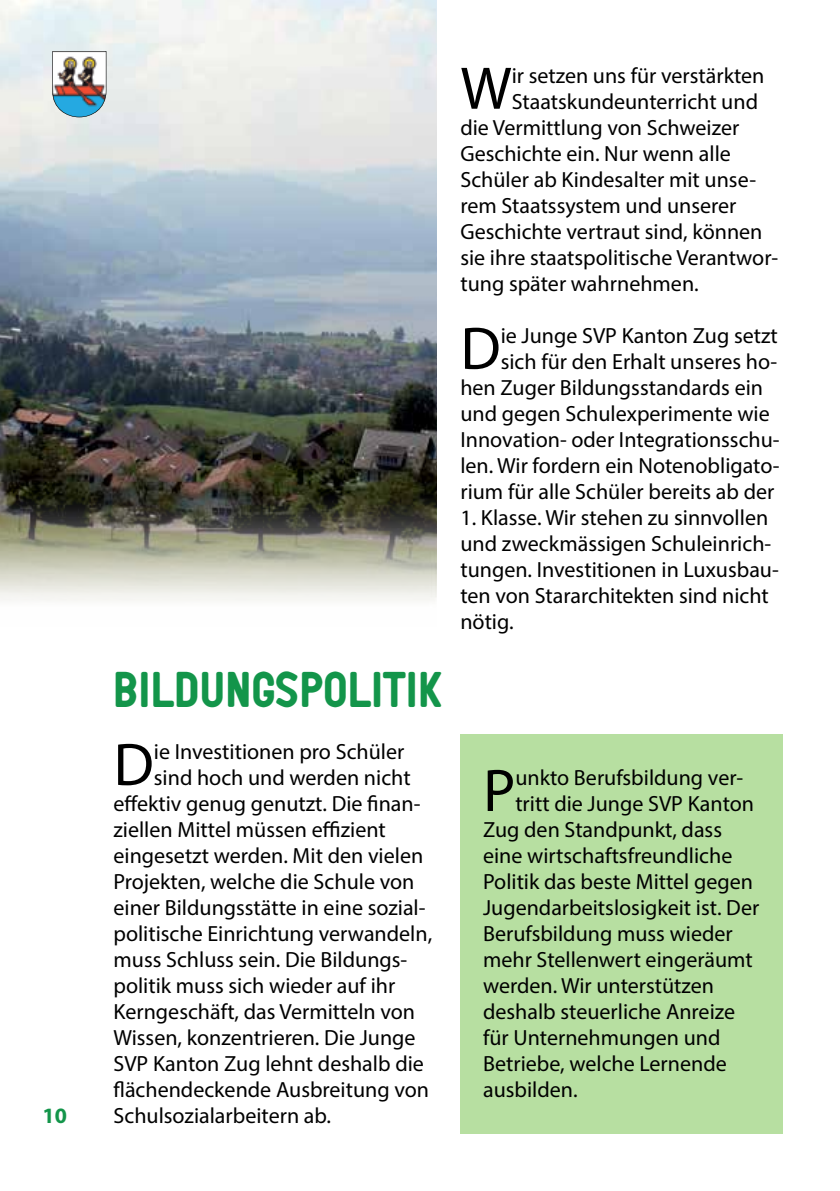
<style>
.page{position:relative;width:840px;height:1191px;background:#fff}
.page>*{position:absolute;margin:0;border:0;box-sizing:border-box;transform-origin:0 0}
.t1{font:60.6px "Myriad Pro";color:#000}
.t2{font:48px "PTF NORDIC Round";letter-spacing:-.01em;color:#13954a}
.t3{font:22px/26px "Myriad Pro";color:#000}
.t4{font:700 22px "Myriad Pro";color:#13954a}
</style>
<div class="page">
<div style="left:460px;top:734px;width:322px;height:400px;background:#b7dfa1"></div>
<img style="left:0;top:0;width:436px;height:459px">
<img style="left:0;top:459px;width:437px;height:142px">
<svg style="left:52px;top:51px;width:54px;height:66px"></svg>
<p class="t4" style="left:43px;top:1101px;width:26px">10</p>
<h2 class="t2" style="left:113px;top:669px;width:332px">BILDUNGSPOLITIK</h2>
<h1 class="t1" style="left:113px;top:727px;width:42px">D</h1>
<p class="t3" style="left:154px;top:738px;width:252px">ie Investitionen pro Schüler</p>
<p class="t3" style="left:154px;top:764px;width:258px">sind hoch und werden nicht</p>
<p class="t3" style="left:113px;top:790px;width:308px">effektiv genug genutzt. Die finan-</p>
<p class="t3" style="left:113px;top:816px;width:274px">ziellen Mittel müssen effizient</p>
<p class="t3" style="left:113px;top:842px;width:311px">eingesetzt werden. Mit den vielen</p>
<p class="t3" style="left:113px;top:868px;width:302px">Projekten, welche die Schule von</p>
<p class="t3" style="left:113px;top:894px;width:313px">einer Bildungsstätte in eine sozial-</p>
<p class="t3" style="left:113px;top:920px;width:320px">politische Einrichtung verwandeln,</p>
<p class="t3" style="left:113px;top:946px;width:295px">muss Schluss sein. Die Bildungs-</p>
<p class="t3" style="left:113px;top:972px;width:283px">politik muss sich wieder auf ihr</p>
<p class="t3" style="left:113px;top:998px;width:303px">Kerngeschäft, das Vermitteln von</p>
<p class="t3" style="left:113px;top:1024px;width:303px">Wissen, konzentrieren. Die Junge</p>
<p class="t3" style="left:113px;top:1050px;width:312px">SVP Kanton Zug lehnt deshalb die</p>
<p class="t3" style="left:113px;top:1076px;width:317px">flächendeckende Ausbreitung von</p>
<p class="t3" style="left:113px;top:1102px;width:219px">Schulsozialarbeitern ab.</p>
<h1 class="t1" style="left:460px;top:51px;width:53px">W</h1>
<p class="t3" style="left:511px;top:62px;width:254px">ir setzen uns für verstärkten</p>
<p class="t3" style="left:511px;top:88px;width:248px">Staatskundeunterricht und</p>
<p class="t3" style="left:460px;top:114px;width:280px">die Vermittlung von Schweizer</p>
<p class="t3" style="left:460px;top:140px;width:272px">Geschichte ein. Nur wenn alle</p>
<p class="t3" style="left:460px;top:166px;width:297px">Schüler ab Kindesalter mit unse-</p>
<p class="t3" style="left:460px;top:192px;width:277px">rem Staatssystem und unserer</p>
<p class="t3" style="left:460px;top:218px;width:303px">Geschichte vertraut sind, können</p>
<p class="t3" style="left:460px;top:244px;width:319px">sie ihre staatspolitische Verantwor-</p>
<p class="t3" style="left:460px;top:270px;width:240px">tung später wahrnehmen.</p>
<h1 class="t1" style="left:460px;top:311px;width:42px">D</h1>
<p class="t3" style="left:500px;top:322px;width:278px">ie Junge SVP Kanton Zug setzt</p>
<p class="t3" style="left:500px;top:348px;width:278px">sich für den Erhalt unseres ho-</p>
<p class="t3" style="left:460px;top:374px;width:304px">hen Zuger Bildungsstandards ein</p>
<p class="t3" style="left:460px;top:400px;width:311px">und gegen Schulexperimente wie</p>
<p class="t3" style="left:460px;top:426px;width:320px">Innovation- oder Integrationsschu-</p>
<p class="t3" style="left:460px;top:452px;width:320px">len. Wir fordern ein Notenobligato-</p>
<p class="t3" style="left:460px;top:478px;width:315px">rium für alle Schüler bereits ab der</p>
<p class="t3" style="left:460px;top:504px;width:320px">1. Klasse. Wir stehen zu sinnvollen und zweckmässigen Schuleinrich&shy;tungen. Investitionen in Luxusbau&shy;ten von Stararchitekten sind nicht nötig.</p>
<h1 class="t1" style="left:483px;top:753px;width:34px">P</h1>
<p class="t3" style="left:515px;top:764px;width:229px">unkto Berufsbildung ver-</p>
<p class="t3" style="left:515px;top:790px;width:240px">tritt die Junge SVP Kanton</p>
<p class="t3" style="left:483px;top:816px;width:240px">Zug den Standpunkt, dass</p>
<p class="t3" style="left:483px;top:842px;width:251px">eine wirtschaftsfreundliche</p>
<p class="t3" style="left:483px;top:868px;width:271px">Politik das beste Mittel gegen</p>
<p class="t3" style="left:483px;top:894px;width:277px">Jugendarbeitslosigkeit ist. Der</p>
<p class="t3" style="left:483px;top:920px;width:251px">Berufsbildung muss wieder</p>
<p class="t3" style="left:483px;top:946px;width:271px">mehr Stellenwert eingeräumt</p>
<p class="t3" style="left:483px;top:972px;width:232px">werden. Wir unterstützen</p>
<p class="t3" style="left:483px;top:998px;width:253px">deshalb steuerliche Anreize</p>
<p class="t3" style="left:483px;top:1024px;width:239px">für Unternehmungen und</p>
<p class="t3" style="left:483px;top:1050px;width:245px">Betriebe, welche Lernende</p>
<p class="t3" style="left:483px;top:1076px;width:96px">ausbilden.</p>
</div>
